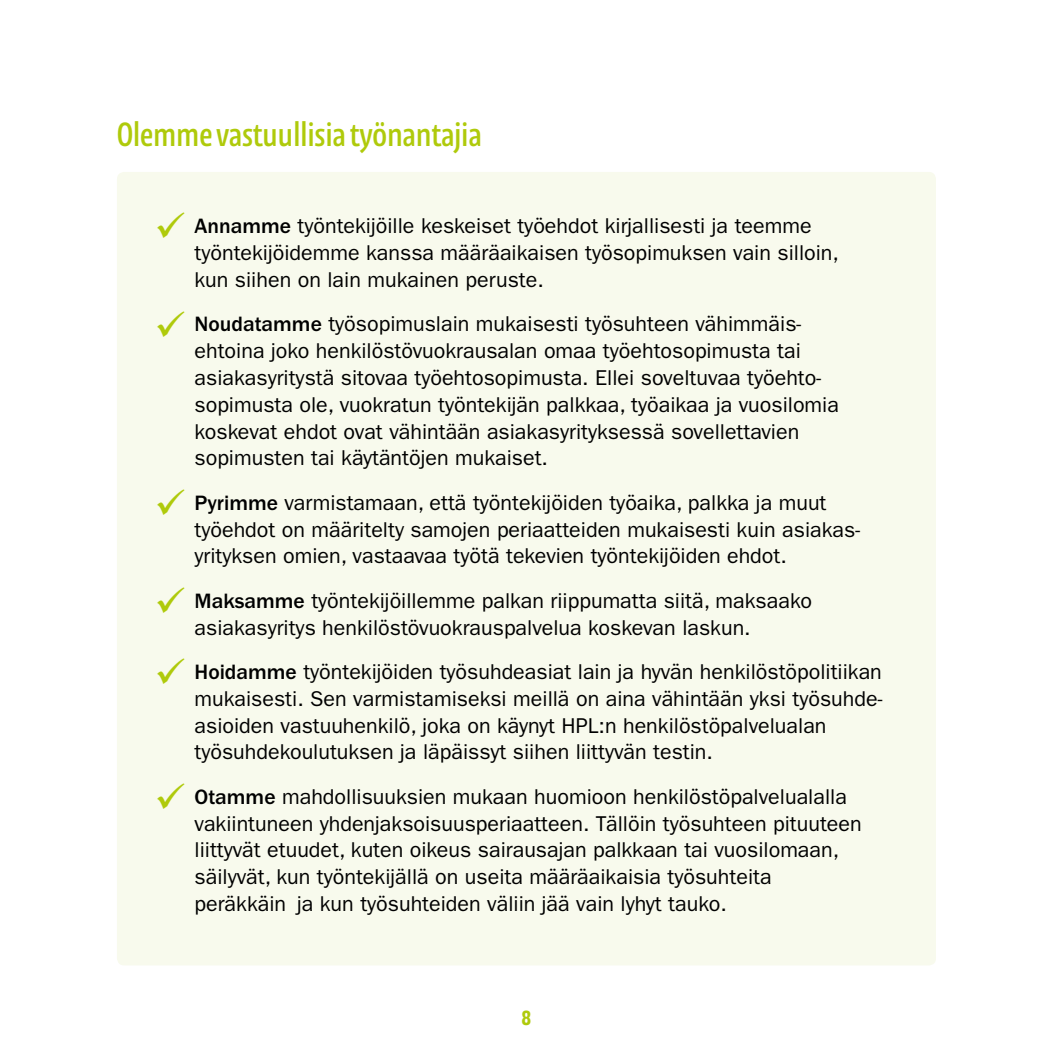
<style>
.page{position:relative;width:1053px;height:1053px;background:#fff}
.page>*{position:absolute;margin:0;border:0;box-sizing:border-box;transform-origin:0 0}
.t1{font:35px "Floki";color:#afca0b}
.t2{font:21.5px/26.8px "ITC Franklin Gothic Std";color:#000}
.t3{font:600 21.25px "Floki";color:#afca0b}
.s1{color:#afca0b}
.s2{font-weight:500}
</style>
<div class="page">
<div style="left:117px;top:172px;width:818px;height:793px;background:#f8faed;border-radius:7px"></div>
<h1 class="t1" style="left:117px;top:107px;width:366px">Olemme vastuullisia työnantajia</h1>
<p class="t2" style="left:194px;top:213px;width:646px;text-indent:-40px"><span class="s1">✓</span> <span class="s2">Annamme</span> työntekijöille keskeiset työehdot kirjallisesti ja teemme työntekijöidemme kanssa määräaikaisen työsopimuksen vain silloin, kun siihen on lain mukainen peruste.</p>
<p class="t2" style="left:194px;top:311px;width:646px;text-indent:-40px"><span class="s1">✓</span> <span class="s2">Noudatamme</span> työsopimuslain mukaisesti työsuhteen vähimmäis&shy;ehtoina joko henkilöstövuokrausalan omaa työehtosopimusta tai asiakasyritystä sitovaa työehtosopimusta. Ellei soveltuvaa työehto&shy;sopimusta ole, vuokratun työntekijän palkkaa, työaikaa ja vuosilomia koskevat ehdot ovat vähintään asiakasyrityksessä sovellettavien sopimusten tai käytäntöjen mukaiset.</p>
<p class="t2" style="left:194px;top:489px;width:667px;text-indent:-40px"><span class="s1">✓</span> <span class="s2">Pyrimme</span> varmistamaan, että työntekijöiden työaika, palkka ja muut työehdot on määritelty samojen periaatteiden mukaisesti kuin asiakas&shy;yrityksen omien, vastaavaa työtä tekevien työntekijöiden ehdot.</p>
<p class="t2" style="left:194px;top:587px;width:619px;text-indent:-40px"><span class="s1">✓</span> <span class="s2">Maksamme</span> työntekijöillemme palkan riippumatta siitä, maksaako asiakasyritys henkilöstövuokrauspalvelua koskevan laskun.</p>
<p class="t2" style="left:194px;top:658px;width:689px;text-indent:-40px"><span class="s1">✓</span> <span class="s2">Hoidamme</span> työntekijöiden työsuhdeasiat lain ja hyvän henkilöstöpolitiikan mukaisesti. Sen varmistamiseksi meillä on aina vähintään yksi työsuhde&shy;asioiden vastuuhenkilö, joka on käynyt HPL:n henkilöstöpalvelualan työsuhdekoulutuksen ja läpäissyt siihen liittyvän testin.</p>
<p class="t2" style="left:194px;top:783px;width:668px;text-indent:-40px"><span class="s1">✓</span> <span class="s2">Otamme</span> mahdollisuuksien mukaan huomioon henkilöstöpalvelualalla vakiintuneen yhdenjaksoisuusperiaatteen. Tällöin työsuhteen pituuteen liittyvät etuudet, kuten oikeus sairausajan palkkaan tai vuosilomaan, säilyvät, kun työntekijällä on useita määräaikaisia työsuhteita peräkkäin ja kun työsuhteiden väliin jää vain lyhyt tauko.</p>
<p class="t3" style="left:522px;top:1001px;width:11px">8</p>
</div>
